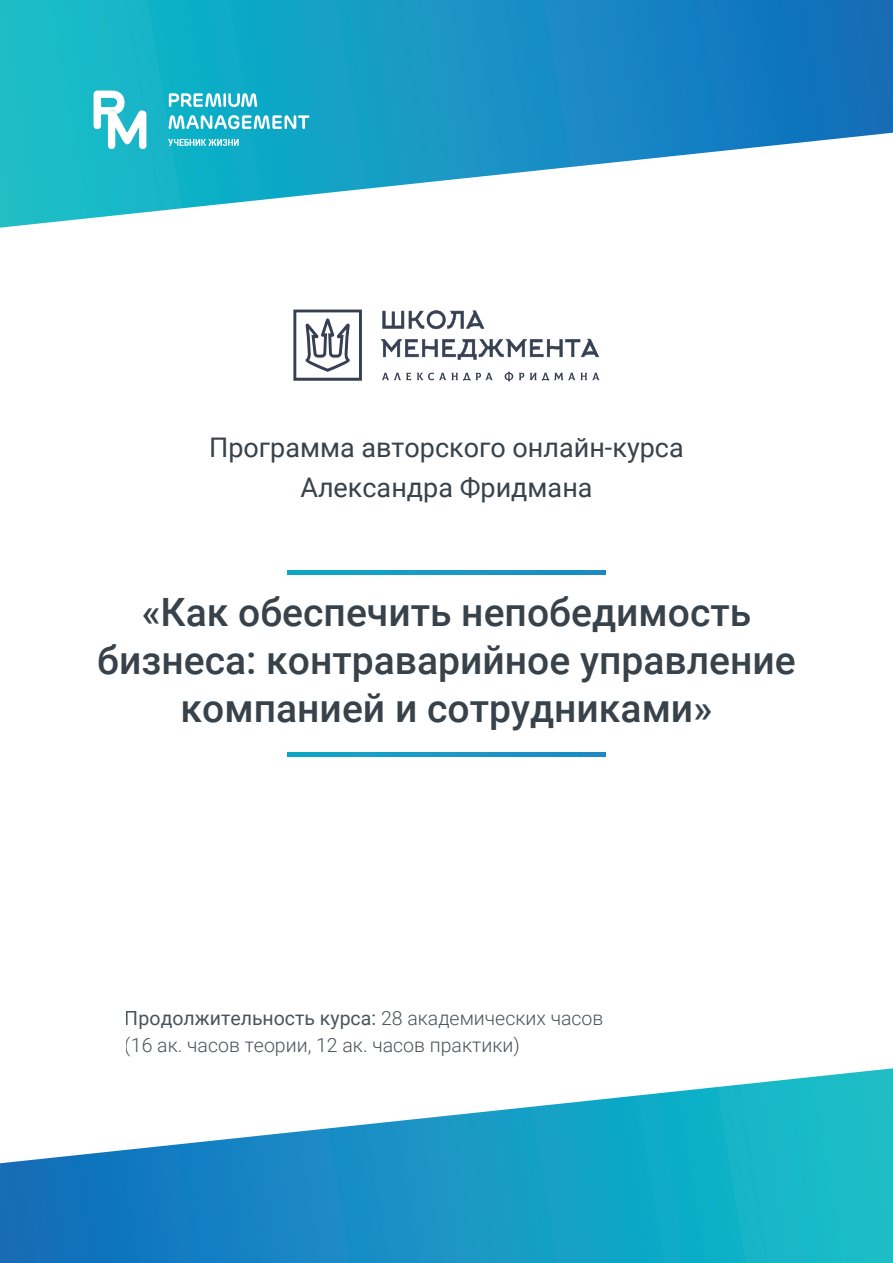
<style>
.page{position:relative;width:893px;height:1263px;background:#fff}
.page>*{position:absolute;margin:0;border:0;box-sizing:border-box;transform-origin:0 0}
.t1{font:500 39px/48px "Roboto";color:#38424a;text-align:center}
.t2{font:27px "Roboto";color:#38424a}
.t3{font:300 19.5px/27px "Roboto";color:#38424a}
.s1{font-weight:400}
</style>
<div class="page">
<svg style="left:0;top:1068px;width:893px;height:195px"></svg>
<svg style="left:287px;top:752px;width:319px;height:4px"></svg>
<svg style="left:287px;top:570px;width:319px;height:4px"></svg>
<svg style="left:0;top:0;width:893px;height:228px"></svg>
<svg style="left:168px;top:139px;width:71px;height:7px"></svg>
<svg style="left:169px;top:115px;width:140px;height:14px"></svg>
<svg style="left:169px;top:93px;width:52px;height:14px"></svg>
<hr style="left:223px;top:93px;width:3px;height:14px;background:#fff">
<svg style="left:228px;top:93px;width:29px;height:14px"></svg>
<svg style="left:94px;top:91px;width:52px;height:58px"></svg>
<svg style="left:382px;top:310px;width:102px;height:19px"></svg>
<svg style="left:381px;top:339px;width:218px;height:21px"></svg>
<svg style="left:382px;top:373px;width:29px;height:7px"></svg>
<svg style="left:417px;top:373px;width:76px;height:8px"></svg>
<svg style="left:505px;top:372px;width:8px;height:9px"></svg>
<svg style="left:519px;top:373px;width:5px;height:7px"></svg>
<svg style="left:530px;top:373px;width:70px;height:8px"></svg>
<svg style="left:293px;top:310px;width:69px;height:71px"></svg>
<p class="t2" style="left:209px;top:428px;width:476px">Программа авторского онлайн-курса</p>
<p class="t2" style="left:300px;top:469px;width:294px">Александра Фридмана</p>
<p class="t1" style="left:97px;top:586px;width:700px">-«Как обеспечить непобедимость бизнеса: контраварийное управление компанией и сотрудниками»</p>
<p class="t3" style="left:125px;top:1004px;width:480px"><span class="s1">Продолжительность курса:</span> 28 академических часов (16 ак. часов теории, 12 ак. часов практики)</p>
</div>
